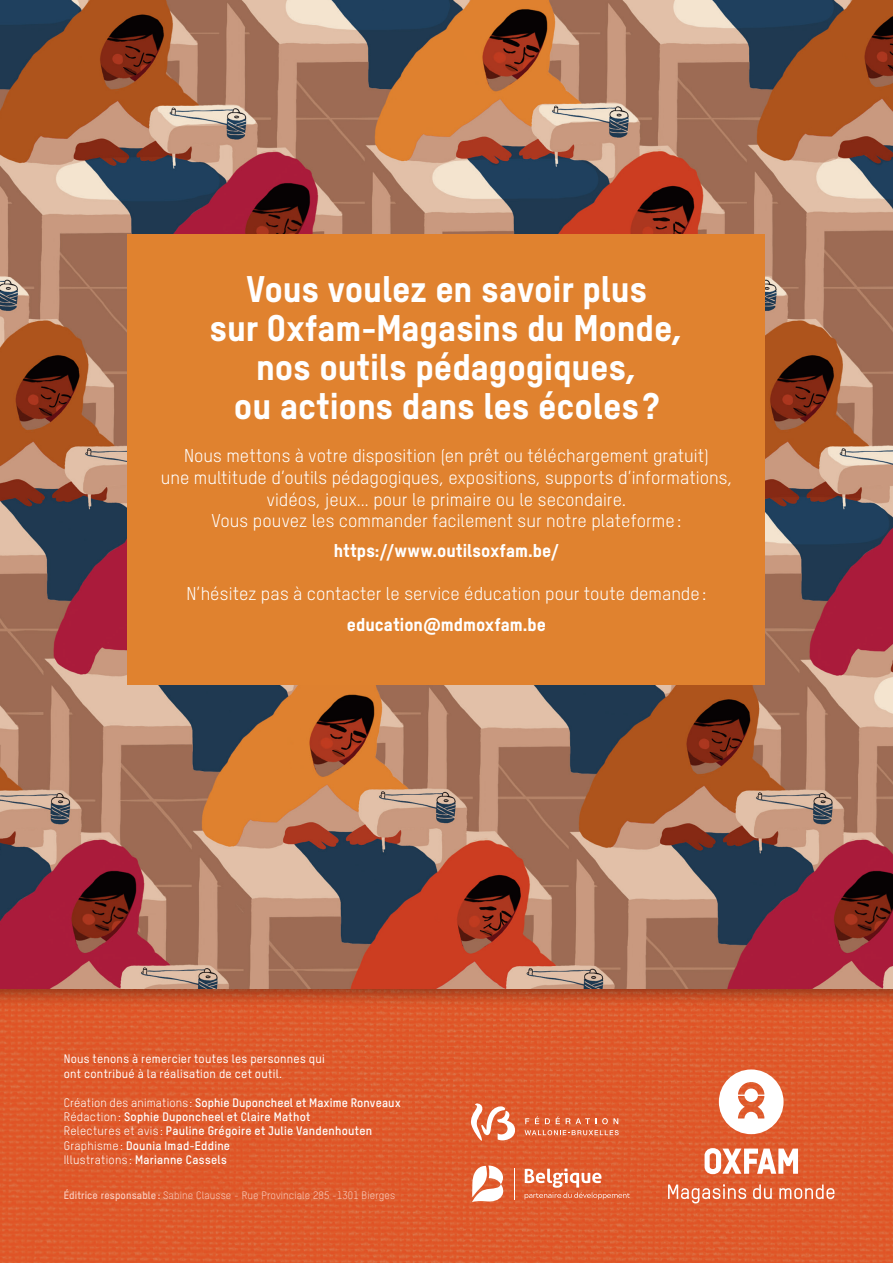
<style>
.page{position:relative;width:893px;height:1263px;background:#fff}
.page>*{position:absolute;margin:0;border:0;box-sizing:border-box;transform-origin:0 0}
.t1{font:36px/39px "T Star Pro Heavy";letter-spacing:-.005em;color:#fff;text-align:center}
.t2{font:18px/21.6px "T Star Pro Regular";color:#fff;text-align:center}
.t3{font:18px "T Star Pro Heavy";letter-spacing:.005em;color:#fff}
.t4{font:12px/14.4px "T Star Pro Bold";letter-spacing:.02em;color:#fff}
.t5{font:12px/14.4px "T Star Pro Medium";letter-spacing:.025em;color:#fff}
.t6{font:10.5px "T Star Pro Regular";letter-spacing:.01em;color:#fbccbd}
.s1{font-family:"T Star Pro Regular"}
.s2{font-family:"T Star Pro Bold"}
</style>
<div class="page">
<img style="left:0;top:0;width:893px;height:987px">
<div style="left:0;top:987px;width:893px;height:276px;background:#231f20;opacity:.45"></div>
<div style="left:128px;top:234px;width:637px;height:451px;background:#e0822f"></div>
<svg style="left:719px;top:1069px;width:64px;height:65px"></svg>
<svg style="left:705px;top:1148px;width:93px;height:26px"></svg>
<svg style="left:668px;top:1184px;width:78px;height:19px"></svg>
<svg style="left:753px;top:1184px;width:19px;height:15px"></svg>
<svg style="left:779px;top:1184px;width:55px;height:15px"></svg>
<svg style="left:525px;top:1168px;width:105px;height:31px"></svg>
<hr style="left:514px;top:1168px;width:1px;height:32px;background:#fff">
<svg style="left:472px;top:1165px;width:32px;height:37px"></svg>
<svg style="left:525px;top:1118px;width:4px;height:6px"></svg>
<svg style="left:535px;top:1116px;width:4px;height:8px"></svg>
<svg style="left:545px;top:1118px;width:5px;height:6px"></svg>
<svg style="left:556px;top:1116px;width:4px;height:8px"></svg>
<svg style="left:566px;top:1118px;width:30px;height:6px"></svg>
<svg style="left:602px;top:1118px;width:16px;height:6px"></svg>
<svg style="left:525px;top:1130px;width:94px;height:5px"></svg>
<svg style="left:470px;top:1102px;width:46px;height:39px"></svg>
<h1 class="t1" style="left:210px;top:266px;width:474px">Vous voulez en savoir plus<br>sur Oxfam-Magasins du Monde, nos outils pédagogiques,<br>ou actions dans les écoles ?</h1>
<p class="t2" style="left:161px;top:444px;width:573px">Nous mettons à votre disposition (en prêt ou téléchargement gratuit)<br>une multitude d’outils pédagogiques, expositions, supports d’informations, vidéos, jeux… pour le primaire ou le secondaire.<br>Vous pouvez les commander facilement sur notre plateforme:</p>
<p class="t3" style="left:334px;top:537px;width:227px">https://www.outilsoxfam.be/</p>
<p class="t2" style="left:186px;top:582px;width:522px">N’hésitez pas à contacter le service éducation pour toute demande:</p>
<p class="t3" style="left:347px;top:610px;width:201px">education@mdmoxfam.be</p>
<p class="t5" style="left:64px;top:1051px;width:262px">Nous tenons à remercier toutes les personnes qui ont contribué à la réalisation de cet outil.</p>
<p class="t4" style="left:64px;top:1094px;width:338px"><span class="s1">Création des animations:</span> Sophie Duponcheel et Maxime Ronveaux <span class="s1">Rédaction:</span> Sophie Duponcheel et Claire Mathot<br><span class="s1">Relectures et avis:</span> Pauline Grégoire et Julie Vandenhouten <span class="s1">Graphisme:</span> Dounia Imad-Eddine<br><span class="s1">Illustrations:</span> Marianne Cassels</p>
<p class="t6" style="left:64px;top:1188px;width:333px"><span class="s2">Éditrice responsable :</span> Sabine Clausse - Rue Provinciale 285 -1301 Bierges</p>
</div>
